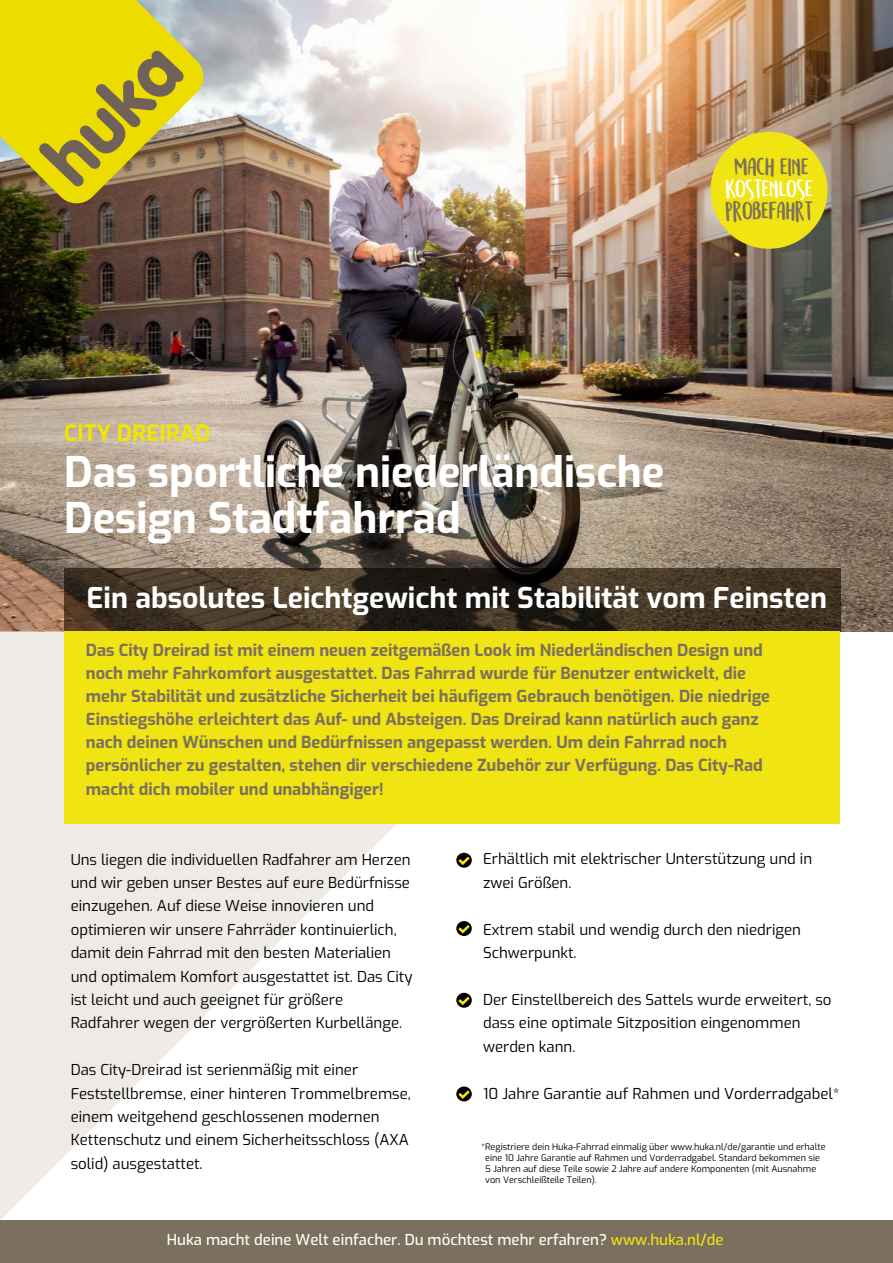
<style>
.page{position:relative;width:893px;height:1263px;background:#fff}
.page>*{position:absolute;margin:0;border:0;box-sizing:border-box;transform-origin:0 0}
.t1{font:700 42px/45.6px "Exo";color:#fff}
.t2{font:700 28.5px "Exo";color:#fff}
.t3{font:700 22.5px "Exo";color:#f1e603}
.t4{font:20.25px "Semringah";color:#7b705d}
.t5{font:20.25px "Semringah";color:#fff}
.t6{font:700 16.5px/23.1px "Exo";color:#7b705d}
.t7{font:15px/23.4px "Exo";color:#000}
.t8{font:500 15px "Exo";color:#fff}
.t9{font:9px/10.8px "Exo";color:#000}
.s1{font-style:inherit}
.s2{color:#f0e413}
</style>
<div class="page">
<img style="left:0;top:0;width:893px;height:631px">
<svg style="left:0;top:631px;width:469px;height:589px"></svg>
<svg style="left:0;top:0;width:203px;height:203px;background:#c5b629"></svg>
<div style="left:0;top:1220px;width:893px;height:43px;background:#7b705d"></div>
<svg style="left:64px;top:568px;width:776px;height:63px;background:#3b3022"></svg>
<div style="left:64px;top:631px;width:776px;height:193px;background:#f0e413"></div>
<svg style="left:456px;top:853px;width:16px;height:15px"></svg>
<svg style="left:455px;top:854px;width:17px;height:13px"></svg>
<svg style="left:456px;top:921px;width:16px;height:15px"></svg>
<svg style="left:455px;top:922px;width:17px;height:13px"></svg>
<svg style="left:456px;top:993px;width:16px;height:15px"></svg>
<svg style="left:455px;top:994px;width:17px;height:13px"></svg>
<svg style="left:456px;top:1086px;width:16px;height:15px"></svg>
<svg style="left:455px;top:1088px;width:17px;height:13px"></svg>
<div style="left:711px;top:132px;width:116px;height:117px;background:#f0e413;border-radius:50%"></div>
<h3 class="t4" style="left:734px;top:156px;width:76px">mach eine</h3>
<h3 class="t5" style="left:725px;top:178px;width:89px">kostenlose</h3>
<h3 class="t4" style="left:725px;top:200px;width:89px">probefahrt</h3>
<h3 class="t3" style="left:64px;top:416px;width:148px">CITY DREIRAD</h3>
<h1 class="t1" style="left:64px;top:447px;width:602px">Das sportliche niederländische<br>Design Stadtfahrrad</h1>
<h2 class="t2" style="left:87px;top:576px;width:742px">Ein absolutes Leichtgewicht mit Stabilität vom Feinsten</h2>
<p class="t6" style="left:86px;top:637px;width:686px">Das City Dreirad ist mit einem neuen zeitgemäßen Look im <span class="s1">N</span>iederländischen Design und noch mehr Fahrkomfort ausgestattet. Das Fahrrad wurde für Benutzer entwickelt, die mehr Stabilität und zusätzliche Sicherheit bei häufigem Gebrauch benötigen. Die niedrige Einstiegshöhe erleichtert das Auf- und Absteigen. Das Dreirad kann natürlich auch ganz nach deinen Wünschen und Bedürfnissen angepasst werden. Um dein Fahrrad noch persönlicher zu gestalten, stehen dir verschiedene Zubehör zur Verfügung. Das City-Rad macht dich mobiler und unabhängiger!</p>
<p class="t7" style="left:71px;top:847px;width:343px">Uns liegen die individuellen Radfahrer am Herzen und wir geben unser Bestes auf eure Bedürfnisse einzugehen. Auf diese Weise innovieren und optimieren wir unsere Fahrräder kontinuierlich, damit dein Fahrrad mit den besten Materialien und optimalem Komfort ausgestattet ist. Das City ist leicht und auch geeignet für größere Radfahrer wegen der vergrößerten Kurbellänge.</p>
<p class="t7" style="left:71px;top:1057px;width:342px">Das City-Dreirad ist serienmäßig mit einer Feststellbremse, einer hinteren Trommelbremse, einem weitgehend geschlossenen modernen Kettenschutz und einem Sicherheitsschloss (AXA solid) ausgestattet.</p>
<p class="t7" style="left:483px;top:846px;width:331px">Erhältlich mit elektrischer Unterstützung und in zwei Größen.</p>
<p class="t7" style="left:483px;top:917px;width:319px">Extrem stabil und wendig durch den niedrigen<br>Schwerpunkt.</p>
<p class="t7" style="left:483px;top:987px;width:350px">Der Einstellbereich des Sattels wurde erweitert, so dass eine optimale Sitzposition eingenommen werden kann.</p>
<p class="t7" style="left:483px;top:1080px;width:358px">10 Jahre Garantie auf Rahmen und Vorderradgabel*</p>
<p class="t9" style="left:485px;top:1141px;width:342px;text-indent:-4px"><span class="s1">*Registriere dein Huka-Fahrrad einmalig über w</span>w<span class="s1">w.huka.nl/de/garantie und</span> erhalte <span class="s1">eine</span> 10 Jahre Garantie auf Rahmen und Vorderradgabel. Standard bekommen sie 5 Jahren auf diese Teile sowie 2 Jahre auf andere Komponenten (mit Ausnahme von Verschleißteile Teilen).</p>
<p class="t8" style="left:167px;top:1228px;width:558px">Huka macht deine Welt einfacher. Du möchtest mehr erfahren? <span class="s2">www.huka.nl/de</span></p>
</div>
